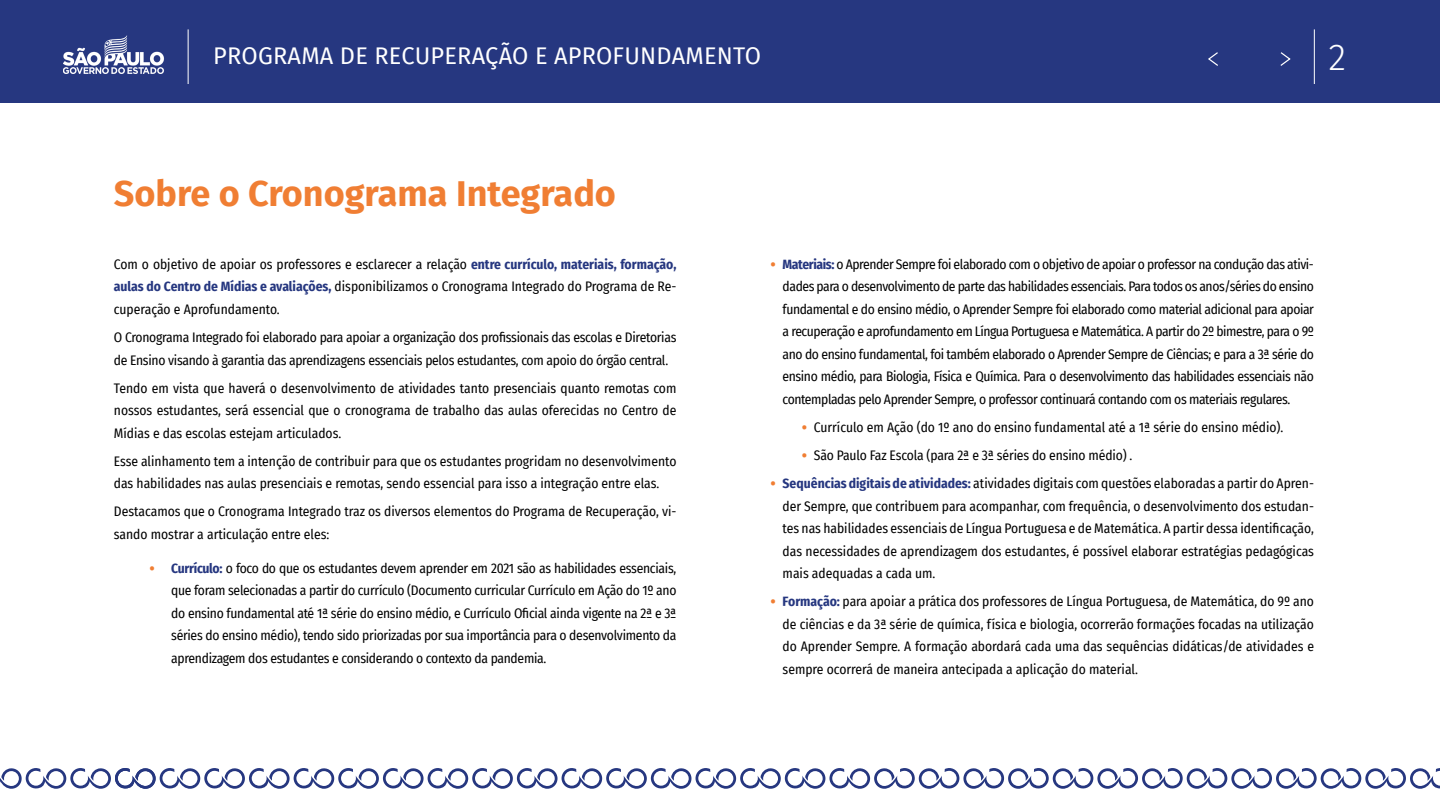
<style>
.page{position:relative;width:1440px;height:810px;background:#fff}
.page>*{position:absolute;margin:0;border:0;box-sizing:border-box;transform-origin:0 0}
.t1{font:300 36.83px "Fira Sans";color:#fff}
.t2{font:700 36px "Fira Sans";color:#f07e33}
.t3{font:23.55px "Fira Sans";letter-spacing:.01em;color:#fff}
.t4{font:13.5px/22.5px "Fira Sans Condensed";letter-spacing:-.005em;color:#000;text-align:justify}
.s1{font-weight:700;color:#263780}
.s2{font-weight:900;color:#f07e33}
</style>
<div class="page">
<svg style="left:0;top:768px;width:1440px;height:21px"></svg>
<div style="left:0;top:0;width:1440px;height:103px;background:#263780"></div>
<hr style="left:1314px;top:29px;width:1px;height:55px;background:#fff">
<svg style="left:1208px;top:52px;width:10px;height:14px"></svg>
<svg style="left:1280px;top:52px;width:11px;height:14px"></svg>
<img style="left:64px;top:36px;width:100px;height:37px">
<hr style="left:188px;top:29px;width:1px;height:55px;background:#fff">
<h3 class="t3" style="left:213px;top:38px;width:549px">PROGRAMA DE RECUPERAÇÃO E APROFUNDAMENTO</h3>
<h1 class="t1" style="left:1329px;top:32px;width:19px">2</h1>
<h2 class="t2" style="left:114px;top:164px;width:504px">Sobre o Cronograma Integrado</h2>
<p class="t4" style="left:114px;top:253px;width:564px">Com o objetivo de apoiar os professores e esclarecer a relação <span class="s1">entre currículo, materiais, formação, aulas do Centro de Mídias e avaliações,</span> disponibilizamos o Cronograma Integrado do Programa de Re&shy;cuperação e Aprofundamento.</p>
<p class="t4" style="left:114px;top:326px;width:564px">O Cronograma Integrado foi elaborado para apoiar a organização dos profissionais das escolas e Diretorias de Ensino visando à garantia das aprendizagens essenciais pelos estudantes, com apoio do órgão central.</p>
<p class="t4" style="left:114px;top:376px;width:564px">Tendo em vista que haverá o desenvolvimento de atividades tanto presenciais quanto remotas com nossos estudantes, será essencial que o cronograma de trabalho das aulas oferecidas no Centro de Mídias e das escolas estejam articulados.</p>
<p class="t4" style="left:114px;top:449px;width:564px">Esse alinhamento tem a intenção de contribuir para que os estudantes progridam no desenvolvimento das habilidades nas aulas presenciais e remotas, sendo essencial para isso a integração entre elas.</p>
<p class="t4" style="left:114px;top:500px;width:564px">Destacamos que o Cronograma Integrado traz os diversos elementos do Programa de Recuperação, vi&shy;sando mostrar a articulação entre eles:</p>
<p class="t4" style="left:171px;top:556px;width:507px;text-indent:-21px"><span class="s2">•</span> <span class="s1">Currículo:</span> o foco do que os estudantes devem aprender em 2021 são as habilidades essenciais, que foram selecionadas a partir do currículo (Documento curricular Currículo em Ação do 1º ano do ensino fundamental até 1ª série do ensino médio, e Currículo Oficial ainda vigente na 2ª e 3ª séries do ensino médio), tendo sido priorizadas por sua importância para o desenvolvimento da aprendizagem dos estudantes e considerando o contexto da pandemia.</p>
<p class="t4" style="left:783px;top:253px;width:533px;text-indent:-12px"><span class="s2">•</span> <span class="s1">Materiais:</span> o Aprender Sempre foi elaborado com o objetivo de apoiar o professor na condução das ativi&shy;dades para o desenvolvimento de parte das habilidades essenciais. Para todos os anos/séries do ensino fundamental e do ensino médio, o Aprender Sempre foi elaborado como material adicional para apoiar a recuperação e aprofundamento em Língua Portuguesa e Matemática. A partir do 2º bimestre, para o 9º ano do ensino fundamental, foi também elaborado o Aprender Sempre de Ciências; e para a 3ª série do ensino médio, para Biologia, Física e Química. Para o desenvolvimento das habilidades essenciais não contempladas pelo Aprender Sempre, o professor continuará contando com os materiais regulares.</p>
<p class="t4" style="left:802px;top:416px;width:483px"><span class="s2">•</span> Currículo em Ação (do 1º ano do ensino fundamental até a 1ª série do ensino médio).</p>
<p class="t4" style="left:802px;top:444px;width:332px"><span class="s2">•</span> São Paulo Faz Escola (para 2ª e 3ª séries do ensino médio) .</p>
<p class="t4" style="left:783px;top:472px;width:533px;text-indent:-12px"><span class="s2">•</span> <span class="s1">Sequências digitais de atividades:</span> atividades digitais com questões elaboradas a partir do Apren&shy;der Sempre, que contribuem para acompanhar, com frequência, o desenvolvimento dos estudan&shy;tes nas habilidades essenciais de Língua Portuguesa e de Matemática. A partir dessa identificação, das necessidades de aprendizagem dos estudantes, é possível elaborar estratégias pedagógicas mais adequadas a cada um.</p>
<p class="t4" style="left:783px;top:590px;width:533px;text-indent:-12px"><span class="s2">•</span> <span class="s1">Formação:</span> para apoiar a prática dos professores de Língua Portuguesa, de Matemática, do 9º ano de ciências e da 3ª série de química, física e biologia, ocorrerão formações focadas na utilização do Aprender Sempre. A formação abordará cada uma das sequências didáticas/de atividades e sempre ocorrerá de maneira antecipada a aplicação do material.</p>
</div>
